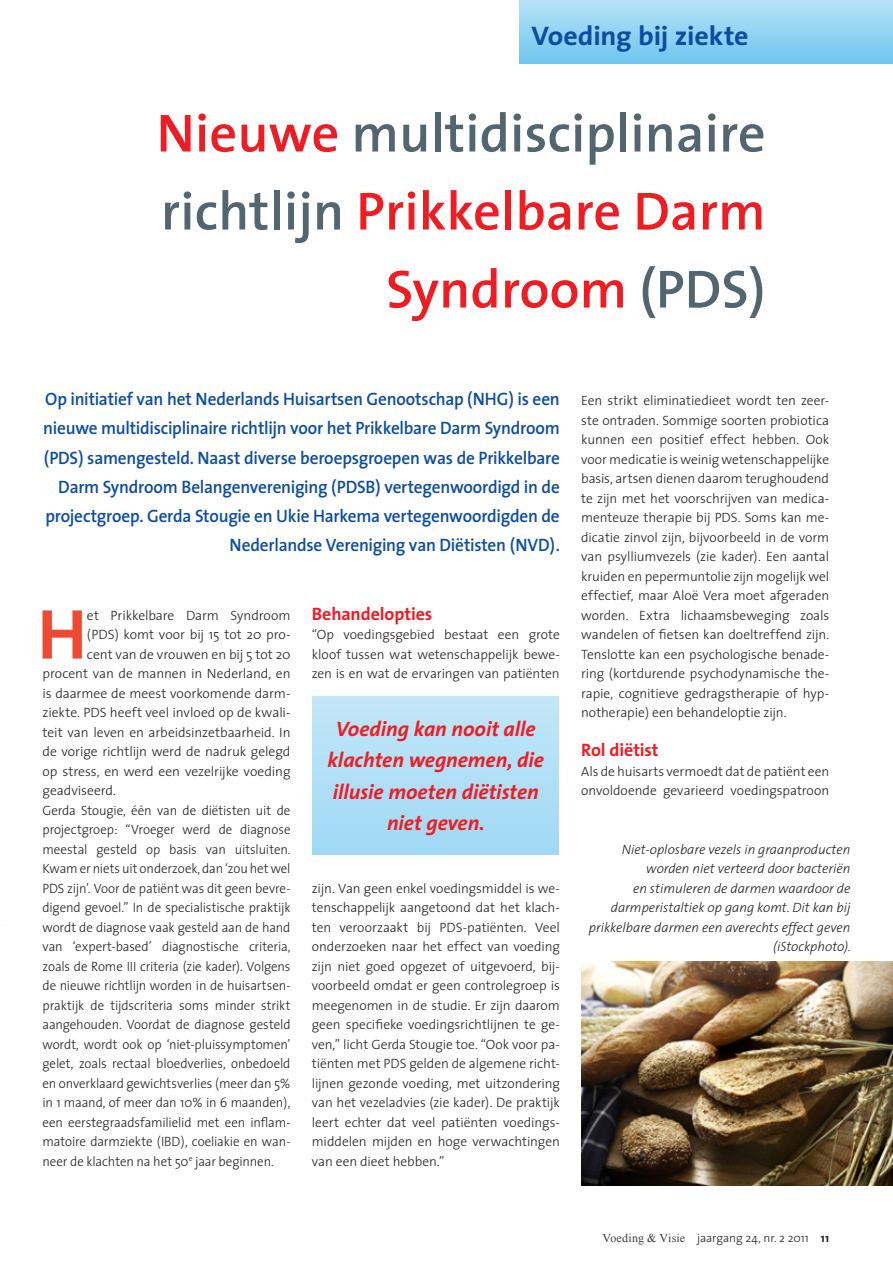
<style>
.page{position:relative;width:893px;height:1263px;background:#fff}
.page>*{position:absolute;margin:0;border:0;box-sizing:border-box;transform-origin:0 0}
._3_plat{font:700 71.25px "The Sans";color:#ef4833}
._1_kop{font:600 54px/78px "The Sans";color:#53656e;text-align:right}
._5_rubriekskop{font:700 27px "The Sans";letter-spacing:-.01em;color:#0d4da1;scale:1.04 1}
._4_ankeiler_groot{font:italic 700 21px/31.5px "The Sans";letter-spacing:-.005em;color:#ee1d23;text-align:center}
._3_inleiding{font:600 18px/29.2px "The Sans";letter-spacing:-.015em;color:#0d4da1;text-align:right;scale:.96 1}
._2_tkop{font:700 18px "The Sans";letter-spacing:-.005em;color:#ee1d23}
._3_plat-2{font:300 13.5px/19.5px "The Sans";letter-spacing:-.005em;color:#231f20;text-align:justify}
._3_plat-3{font:300 13.5px/19.5px "The Sans";letter-spacing:-.005em;color:#231f20;text-align:justify;scale:.96 1}
._4_bijschrift{font:italic 300 13.5px/19.5px "The Sans";color:#231f20;text-align:right}
.t1{font:300 12px "The Sans";letter-spacing:-.005em;color:#231f20}
.s1{color:#ee1d23}
.s2{font-family:"Times New Roman";font-weight:400;color:#3e3e3f}
.s3{font-weight:700}
</style>
<div class="page">
<div style="left:519px;top:0;width:374px;height:64px;background:linear-gradient(to bottom,#b6e2f6,#70c6ef)"></div>
<div style="left:313px;top:696px;width:246px;height:159px;background:linear-gradient(to bottom,#c2e7f8,#a0d9f4)"></div>
<img style="left:581px;top:962px;width:312px;height:223px">
<p class="_5_rubriekskop" style="left:531px;top:13px;width:210px">Voeding bij ziekte</p>
<p class="_1_kop" style="left:156px;top:93px;width:611px"><span class="s1">Nieuwe</span> multidisciplinaire richtlijn <span class="s1">Prikkelbare Darm<br>Syndroom</span> (PDS)</p>
<p class="_3_inleiding" style="left:43px;top:384px;width:540px">Op initiatief van het Nederlands Huisartsen Genootschap (NHG) is een nieuwe multidisciplinaire richtlijn voor het Prikkelbare Darm Syndroom (PDS) samengesteld. Naast diverse beroepsgroepen was de Prikkelbare Darm Syndroom Belangenvereniging (PDSB) vertegenwoordigd in de projectgroep. Gerda Stougie en Ukie Harkema vertegenwoordigden de Nederlandse Vereniging van Diëtisten (NVD).</p>
<p class="_3_plat" style="left:37px;top:575px;width:51px">H</p>
<p class="_3_plat-2" style="left:87px;top:605px;width:205px">et Prikkelbare Darm Syndroom</p>
<p class="_3_plat-2" style="left:87px;top:624px;width:205px">(PDS) komt voor bij 15 tot 20 pro-</p>
<p class="_3_plat-2" style="left:87px;top:644px;width:205px">cent van de vrouwen en bij 5 tot 20</p>
<p class="_3_plat-2" style="left:43px;top:663px;width:250px">procent van de mannen in Nederland, en</p>
<p class="_3_plat-2" style="left:43px;top:683px;width:250px">is daarmee de meest voorkomende darm-</p>
<p class="_3_plat-2" style="left:43px;top:702px;width:250px">ziekte. PDS heeft veel invloed op de kwali-</p>
<p class="_3_plat-2" style="left:43px;top:722px;width:250px">teit van leven en arbeidsinzetbaarheid. In</p>
<p class="_3_plat-2" style="left:43px;top:741px;width:250px">de vorige richtlijn werd de nadruk gelegd</p>
<p class="_3_plat-2" style="left:43px;top:761px;width:250px">op stress, en werd een vezelrijke voeding</p>
<p class="_3_plat-2" style="left:43px;top:780px;width:75px">geadviseerd.</p>
<p class="_3_plat-3" style="left:43px;top:800px;width:260px">Gerda Stougie, één van de diëtisten uit de projectgroep: “Vroeger werd de diagnose meestal gesteld op basis van uitsluiten.<br>Kwam er niets uit onderzoek, dan ‘zou het wel PDS zijn’. Voor de patiënt was dit geen bevre&shy;digend gevoel.” In de specialistische praktijk wordt de diagnose vaak gesteld aan de hand van ‘expert-based’ diagnostische criteria, zoals de Rome III criteria (zie kader). Volgens de nieuwe richtlijn worden in de huisartsen&shy;praktijk de tijdscriteria soms minder strikt aangehouden. Voordat de diagnose gesteld wordt, wordt ook op ‘niet-pluissymptomen’ gelet, zoals rectaal bloedverlies, onbedoeld en onverklaard gewichtsverlies (meer dan 5% in 1 maand, of meer dan 10% in 6 maanden), een eerstegraadsfamilielid met een inflam&shy;matoire darmziekte (IBD), coeliakie en wan&shy;neer de klachten na het 50<sup>e</sup> jaar beginnen.</p>
<p class="_2_tkop" style="left:312px;top:598px;width:122px">Behandelopties</p>
<p class="_3_plat-2" style="left:312px;top:624px;width:250px">“Op voedingsgebied bestaat een grote kloof tussen wat wetenschappelijk bewe&shy;zen is en wat de ervaringen van patiënten</p>
<p class="_4_ankeiler_groot" style="left:328px;top:712px;width:218px">Voeding kan nooit alle klachten wegnemen, die illusie moeten diëtisten niet geven.</p>
<p class="_3_plat-2" style="left:312px;top:878px;width:250px">zijn. Van geen enkel voedingsmiddel is we&shy;tenschappelijk aangetoond dat het klach&shy;ten veroorzaakt bij PDS-patiënten. Veel onderzoeken naar het effect van voeding zijn niet goed opgezet of uitgevoerd, bij&shy;voorbeeld omdat er geen controlegroep is meegenomen in de studie. Er zijn daarom geen specifieke voedingsrichtlijnen te ge&shy;ven,” licht Gerda Stougie toe. “Ook voor pa&shy;tiënten met PDS gelden de algemene richt&shy;lijnen gezonde voeding, met uitzondering van het vezeladvies (zie kader). De praktijk leert echter dat veel patiënten voedings&shy;middelen mijden en hoge verwachtingen van een dieet hebben.”</p>
<p class="_3_plat-2" style="left:581px;top:390px;width:250px">Een strikt eliminatiedieet wordt ten zeer&shy;ste ontraden. Sommige soorten probiotica kunnen een positief effect hebben. Ook voor medicatie is weinig wetenschappelijke basis, artsen dienen daarom terughoudend te zijn met het voorschrijven van medica&shy;menteuze therapie bij PDS. Soms kan me&shy;dicatie zinvol zijn, bijvoorbeeld in de vorm van psylliumvezels (zie kader). Een aantal kruiden en pepermuntolie zijn mogelijk wel effectief, maar Aloë Vera moet afgeraden worden. Extra lichaamsbeweging zoals wandelen of fietsen kan doeltreffend zijn.<br>Tenslotte kan een psychologische benade&shy;ring (kortdurende psychodynamische the&shy;rapie, cognitieve gedragstherapie of hyp&shy;notherapie) een behandeloptie zijn.</p>
<p class="_2_tkop" style="left:581px;top:735px;width:79px">Rol diëtist</p>
<p class="_3_plat-2" style="left:581px;top:761px;width:250px">Als de huisarts vermoedt dat de patiënt een onvoldoende gevarieerd voedingspatroon</p>
<p class="_4_bijschrift" style="left:589px;top:839px;width:264px">Niet-oplosbare vezels in graanproducten worden niet verteerd door bacteriën<br>en stimuleren de darmen waardoor de darmperistaltiek op gang komt. Dit kan bij prikkelbare darmen een averechts effect geven (iStockphoto).</p>
<p class="t1" style="left:602px;top:1228px;width:228px"><span class="s2">Voeding &amp; Visie</span> jaargang 24, nr. 2 2011 <span class="s3">11</span></p>
</div>
